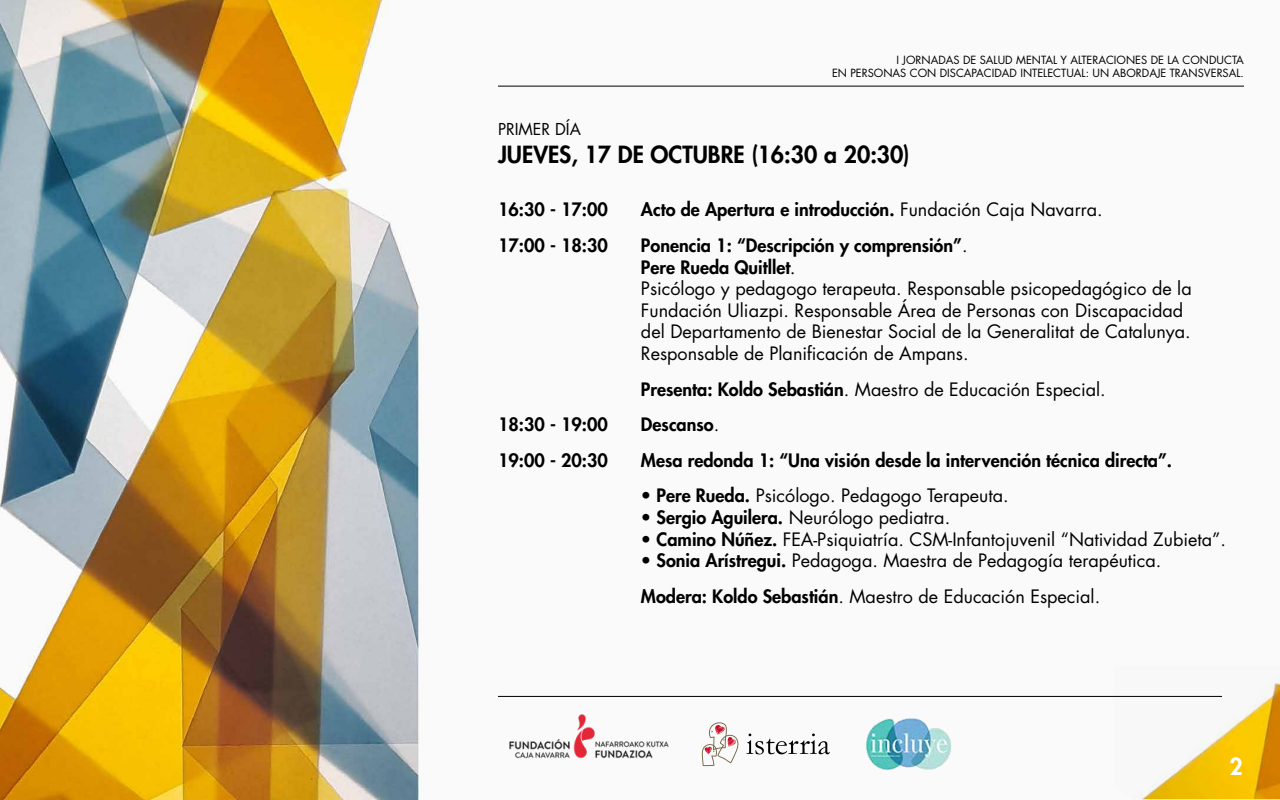
<style>
.page{position:relative;width:1280px;height:800px;background:#fff}
.page>*{position:absolute;margin:0;border:0;box-sizing:border-box;transform-origin:0 0}
.t1{font:800 23px "Futura Std";color:#000}
.t2{font:800 23px "Futura Std";color:#fff}
.t3{font:18px/21.6px "Futura Std";color:#000}
.t4{font:800 18px "Futura Std";color:#000}
.t5{font:16px "Futura Std";color:#000}
.t6{font:11px/13.2px "Futura Std";color:#000;text-align:right}
.s1{font-weight:400}
.s2{font-weight:800}
.s3{font-weight:500}
</style>
<div class="page">
<img style="left:0;top:0;width:1280px;height:800px">
<img style="left:1114px;top:665px;width:166px;height:134px">
<hr style="left:498px;top:696px;width:724px;height:1px;background:#000">
<img style="left:504px;top:710px;width:170px;height:51px">
<svg style="left:702px;top:722px;width:36px;height:44px"></svg>
<svg style="left:746px;top:734px;width:84px;height:20px"></svg>
<img style="left:864px;top:712px;width:89px;height:63px">
<hr style="left:498px;top:86px;width:746px;height:1px;background:#000">
<p class="t5" style="left:498px;top:119px;width:84px">PRIMER DÍA</p>
<p class="t6" style="left:832px;top:53px;width:413px">I JORNADAS DE SALUD MENTAL Y ALTERACIONES DE LA CONDUCTA<br>EN PERSONAS CON DISCAPACIDAD INTELECTUAL: UN ABORDAJE TRANSVERSAL.</p>
<p class="t1" style="left:498px;top:140px;width:413px">JUEVES, 17 DE OCTUBRE (16:30 a 20:30)</p>
<p class="t4" style="left:498px;top:198px;width:111px">16:30 - 17:00</p>
<p class="t4" style="left:641px;top:198px;width:463px">Acto de Apertura e introducción. <span class="s1">Fundación Caja Navarra.</span></p>
<p class="t4" style="left:498px;top:234px;width:111px">17:00 - 18:30</p>
<p class="t3" style="left:641px;top:235px;width:552px"><span class="s2">Ponencia 1: “Descripción y comprensión”</span>.<br><span class="s2">Pere Rueda Quitllet</span><span class="s3">.<br></span>Psicólogo y pedagogo terapeuta. Responsable psicopedagógico de la Fundación Uliazpi. Responsable Área de Personas con Discapacidad del Departamento de Bienestar Social de la Generalitat de Catalunya.<br>Responsable de Planificación de Ampans.</p>
<p class="t3" style="left:641px;top:378px;width:466px"><span class="s2">Presenta: Koldo Sebastián</span>. Maestro de Educación Especial.</p>
<p class="t4" style="left:498px;top:413px;width:111px">18:30 - 19:00</p>
<p class="t4" style="left:641px;top:413px;width:80px">Descanso<span class="s1">.</span></p>
<p class="t4" style="left:498px;top:449px;width:111px">19:00 - 20:30</p>
<p class="t4" style="left:641px;top:449px;width:533px">Mesa redonda 1: “Una visión desde la intervención técnica directa”.</p>
<p class="t3" style="left:641px;top:485px;width:369px"><span class="s2">• Pere Rueda.</span> Psicólogo. Pedagogo Terapeuta.</p>
<p class="t3" style="left:641px;top:507px;width:311px"><span class="s2">• Sergio Aguilera.</span> Neurólogo pediatra.</p>
<p class="t3" style="left:641px;top:528px;width:586px"><span class="s2">• Camino Núñez.</span> FEA-Psiquiatría. CSM-Infantojuvenil “Natividad Zubieta”.</p>
<p class="t3" style="left:641px;top:543px;width:522px;line-height:35.6px"><span class="s2">• Sonia Arístregui.</span> Pedagoga. Maestra de Pedagogía terapéutica.<br><span class="s2">Modera: Koldo Sebastián</span>. Maestro de Educación Especial.</p>
<p class="t2" style="left:1229px;top:752px;width:15px">2</p>
</div>
